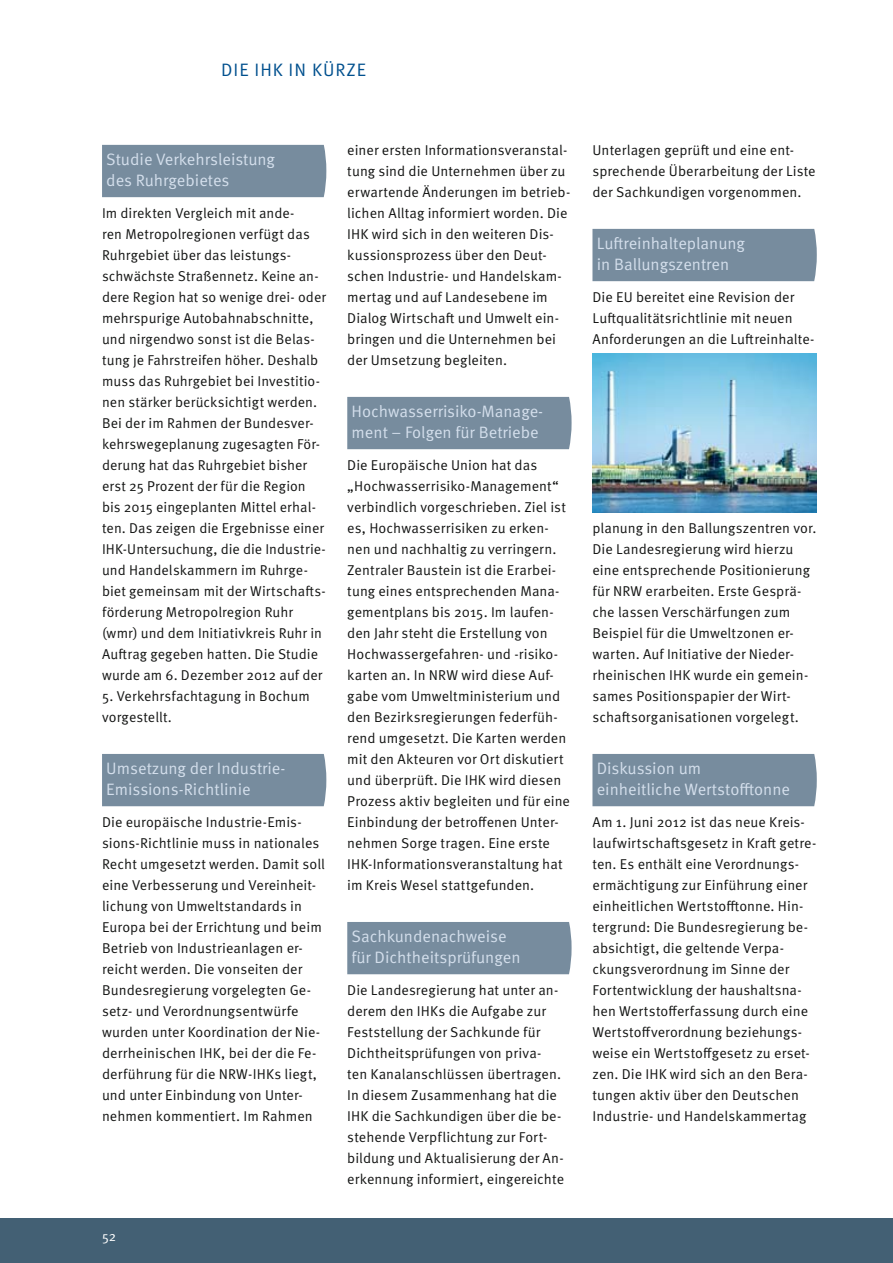
<style>
.page{position:relative;width:893px;height:1263px;background:#fff}
.page>*{position:absolute;margin:0;border:0;box-sizing:border-box;transform-origin:0 0}
.t1{font:18px "Meta OT Norm";letter-spacing:.055em;color:#00508e}
.t2{font:16.5px/21px "Meta OT Norm";color:#d4dfec}
.t3{font:14.25px/21px "Meta OT Norm";letter-spacing:.005em;color:#131413}
.t4{font:13.5px "Meta OT Norm";color:#fff}
</style>
<div class="page">
<div style="left:0;top:1218px;width:893px;height:45px;background:#436074"></div>
<div style="left:102px;top:145px;width:224px;height:52px;background:#778c9e"></div>
<div style="left:102px;top:754px;width:224px;height:52px;background:#778c9e"></div>
<div style="left:347px;top:397px;width:225px;height:52px;background:#778c9e"></div>
<div style="left:347px;top:922px;width:225px;height:52px;background:#778c9e"></div>
<div style="left:592px;top:229px;width:225px;height:52px;background:#778c9e"></div>
<div style="left:592px;top:754px;width:225px;height:52px;background:#778c9e"></div>
<img style="left:592px;top:354px;width:224px;height:158px">
<p class="t1" style="left:221px;top:63px;width:146px">DIE IHK IN KÜRZE</p>
<p class="t2" style="left:106px;top:150px;width:170px">Studie Verkehrsleistung des Ruhrgebietes</p>
<p class="t3" style="left:102px;top:204px;width:225px">Im direkten Vergleich mit ande-<br>ren Metropolregionen verfügt das Ruhrgebiet über das leistungs&shy;schwächste Straßennetz. Keine an&shy;dere Region hat so wenige drei- oder mehrspurige Autobahnabschnitte, und nirgendwo sonst ist die Belas&shy;tung je Fahrstreifen höher. Deshalb muss das Ruhrgebiet bei Investitio&shy;nen stärker berücksichtigt werden.<br>Bei der im Rahmen der Bundesver&shy;kehrswegeplanung zugesagten För&shy;derung hat das Ruhrgebiet bisher erst 25 Prozent der für die Region bis 2015 eingeplanten Mittel erhal&shy;ten. Das zeigen die Ergebnisse einer IHK-Untersuchung, die die Industrie&shy;und Handelskammern im Ruhrge&shy;biet gemeinsam mit der Wirtschafts&shy;förderung Metropolregion Ruhr (wmr) und dem Initiativkreis Ruhr in Auftrag gegeben hatten. Die Studie wurde am 6. Dezember 2012 auf der</p>
<p class="t3" style="left:102px;top:687px;width:209px">5. Verkehrs fach tagung in Bochum vorgestellt.</p>
<p class="t2" style="left:106px;top:759px;width:181px">Umsetzung der Industrie-<br>Emissions-Richtlinie</p>
<p class="t3" style="left:102px;top:813px;width:224px">Die europäische Industrie-Emis&shy;sions-Richtlinie muss in nationales Recht umgesetzt werden. Damit soll eine Verbesserung und Ver einheit&shy;lichung von Umweltstandards in Europa bei der Errichtung und beim Betrieb von Industrieanlagen er&shy;reicht werden. Die vonseiten der Bundesregierung vorgelegten Ge&shy;setz- und Verordnungsentwürfe wurden unter Koordination der Nie&shy;derrheinischen IHK, bei der die Fe&shy;derführung für die NRW-IHKs liegt, und unter Einbindung von Unter&shy;nehmen kommentiert. Im Rahmen</p>
<p class="t4" style="left:102px;top:1231px;width:16px">52</p>
<p class="t3" style="left:347px;top:141px;width:225px">einer ersten Informationsveranstal&shy;tung sind die Unternehmen über zu erwartende Änderungen im betrieb&shy;lichen Alltag informiert worden. Die IHK wird sich in den weiteren Dis&shy;kussionsprozess über den Deut&shy;schen Industrie- und Handelskam&shy;mertag und auf Landesebene im Dialog Wirtschaft und Umwelt ein&shy;bringen und die Unternehmen bei der Umsetzung begleiten.</p>
<p class="t2" style="left:351px;top:402px;width:193px">Hochwasserrisiko-Manage&shy;ment – Folgen für Betriebe</p>
<p class="t3" style="left:347px;top:456px;width:224px">Die Europäische Union hat das „Hochwasserrisiko-Management“ verbindlich vorgeschrieben. Ziel ist es, Hochwasserrisiken zu erken&shy;nen und nachhaltig zu verringern.<br>Zentraler Baustein ist die Erarbei&shy;tung eines entsprechenden Mana&shy;gement plans bis 2015. Im laufen&shy;den Jahr steht die Erstellung von Hochwassergefahren- und -risiko&shy;karten an. In NRW wird diese Auf&shy;gabe vom Umweltministerium und den Bezirksregierungen federfüh&shy;rend umgesetzt. Die Karten werden mit den Akteuren vor Ort diskutiert und überprüft. Die IHK wird diesen Prozess aktiv begleiten und für eine Einbindung der betroffenen Unter&shy;nehmen Sorge tragen. Eine erste IHK-Informationsveranstaltung hat im Kreis Wesel stattgefunden.</p>
<p class="t2" style="left:351px;top:927px;width:170px">Sachkundenachweise für Dichtheitsprüfungen</p>
<p class="t3" style="left:347px;top:981px;width:218px">Die Landesregierung hat unter an&shy;derem den IHKs die Aufgabe zur Feststellung der Sachkunde für Dichtheitsprüfungen von priva&shy;ten Kanalanschlüssen übertragen.<br>In diesem Zusammenhang hat die IHK die Sachkundigen über die be&shy;stehende Verpflichtung zur Fort&shy;bildung und Aktualisierung der An&shy;erken nung informiert, eingereichte</p>
<p class="t3" style="left:592px;top:141px;width:225px">Unterlagen geprüft und eine ent&shy;sprechende Überarbeitung der Liste der Sachkundigen vorgenommen.</p>
<p class="t2" style="left:597px;top:234px;width:150px">Luftreinhalteplanung in Ballungszentren</p>
<p class="t3" style="left:592px;top:288px;width:224px">Die EU bereitet eine Revision der<br>Luftqualitätsrichtlinie mit neuen<br>Anforderungen an die Luftrein halte-</p>
<p class="t3" style="left:592px;top:519px;width:225px">planung in den Ballungszentren vor.<br>Die Landesregierung wird hierzu eine entsprechende Posi tio nie rung für NRW erarbeiten. Erste Gesprä&shy;che lassen Ver schärfungen zum Beispiel für die Umweltzonen er&shy;warten. Auf Initiative der Nieder&shy;rheinischen IHK wurde ein gemein&shy;sames Positionspapier der Wirt&shy;schaftsorganisationen vorgelegt.</p>
<p class="t2" style="left:597px;top:759px;width:195px">Diskussion um<br>einheitliche Wertstofftonne</p>
<p class="t3" style="left:592px;top:813px;width:225px">Am 1. Juni 2012 ist das neue Kreis&shy;laufwirtschaftsgesetz in Kraft getre&shy;ten. Es enthält eine Verordnungs&shy;ermächtigung zur Einführung einer einheitlichen Wertstofftonne. Hin&shy;tergrund: Die Bundesregierung be&shy;absichtigt, die geltende Verpa&shy;ckungsverordnung im Sinne der Fortentwicklung der haushaltsna&shy;hen Wertstofferfassung durch eine Wertstoffverordnung beziehungs&shy;weise ein Wertstoffgesetz zu erset&shy;zen. Die IHK wird sich an den Bera&shy;tungen aktiv über den Deutschen Industrie- und Handelskammertag</p>
</div>
